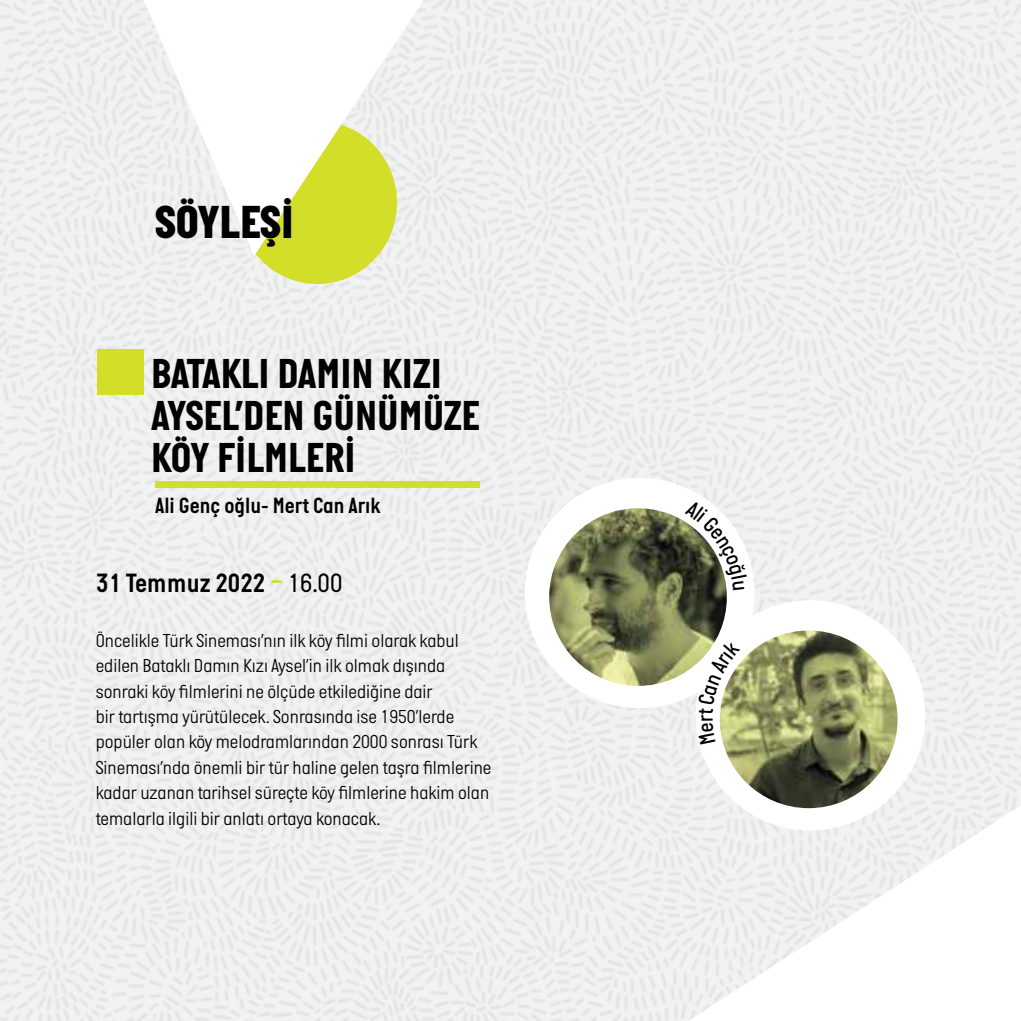
<style>
.page{position:relative;width:1021px;height:1021px;background:#fff}
.page>*{position:absolute;margin:0;border:0;box-sizing:border-box;transform-origin:0 0}
.t1{font:800 47.25px "Italian Plate No Two";letter-spacing:-.005em;color:#000}
.t2{font:700 42.75px/42.3px "Italian Plate No Two";color:#000}
.t3{font:27px "Italian Plate No Two D Bd";color:#000}
.t4{font:22.5px "Italian Plate No Two D Bd";color:#000}
.t5{font:300 19.12px/25.4px "Italian Plate No Two";color:#000}
.s1{font-style:inherit}
.s2{font-family:"Italian Plate No Two";font-size:40.5px;color:#d3de28}
.s3{font-family:"Italian Plate No Two"}
</style>
<div class="page">
<img style="left:0;top:0;width:1020px;height:1020px">
<div style="left:238px;top:121px;width:159px;height:163px;background:#d3de28;border-radius:50%"></div>
<svg style="left:144px;top:0;width:279px;height:256px"></svg>
<div style="left:98px;top:349px;width:46px;height:46px;background:#d3de28"></div>
<div style="left:525px;top:478px;width:229px;height:230px;background:#fff;border-radius:50%"></div>
<img style="left:549px;top:508px;width:177px;height:178px;border-radius:89px">
<div style="left:695px;top:600px;width:230px;height:230px;background:#fff;border-radius:50%"></div>
<img style="left:720px;top:630px;width:177px;height:178px;border-radius:89px">
<div style="left:155px;top:481px;width:324px;height:7px;background:#d3de28"></div>
<svg style="left:688px;top:805px;width:332px;height:215px"></svg>
<svg style="left:685px;top:500px;width:62px;height:90px"></svg>
<svg style="left:698px;top:639px;width:42px;height:105px"></svg>
<h1 class="t1" style="left:155px;top:196px;width:140px">SÖYLEŞİ</h1>
<h2 class="t2" style="left:151px;top:352px;width:330px">BATAKLI DAMIN KIZI<br>AYSEL’DEN GÜNÜMÜZE<br>KÖY FILMLERI</h2>
<p class="t4" style="left:155px;top:493px;width:227px">Ali Genç oğlu- Mert Can Arık</p>
<h3 class="t3" style="left:96px;top:568px;width:248px"><span class="s1">31</span> Temmuz 2022 <span class="s2">-</span> <span class="s3">16.00</span></h3>
<p class="t5" style="left:96px;top:627px;width:397px">Öncelikle Türk Sineması’nın ilk köy filmi olarak kabul edilen Bataklı Damın Kızı Aysel’in ilk olmak dışında sonraki köy filmlerini ne ölçüde etkilediğine dair<br>bir tartışma yürütülecek. Sonrasında ise 1950’lerde popüler olan köy melodramlarından 2000 sonrası Türk Sineması’nda önemli bir tür haline gelen taşra filmlerine kadar uzanan tarihsel süreçte köy filmlerine hakim olan temalarla ilgili bir anlatı ortaya konacak.</p>
</div>
